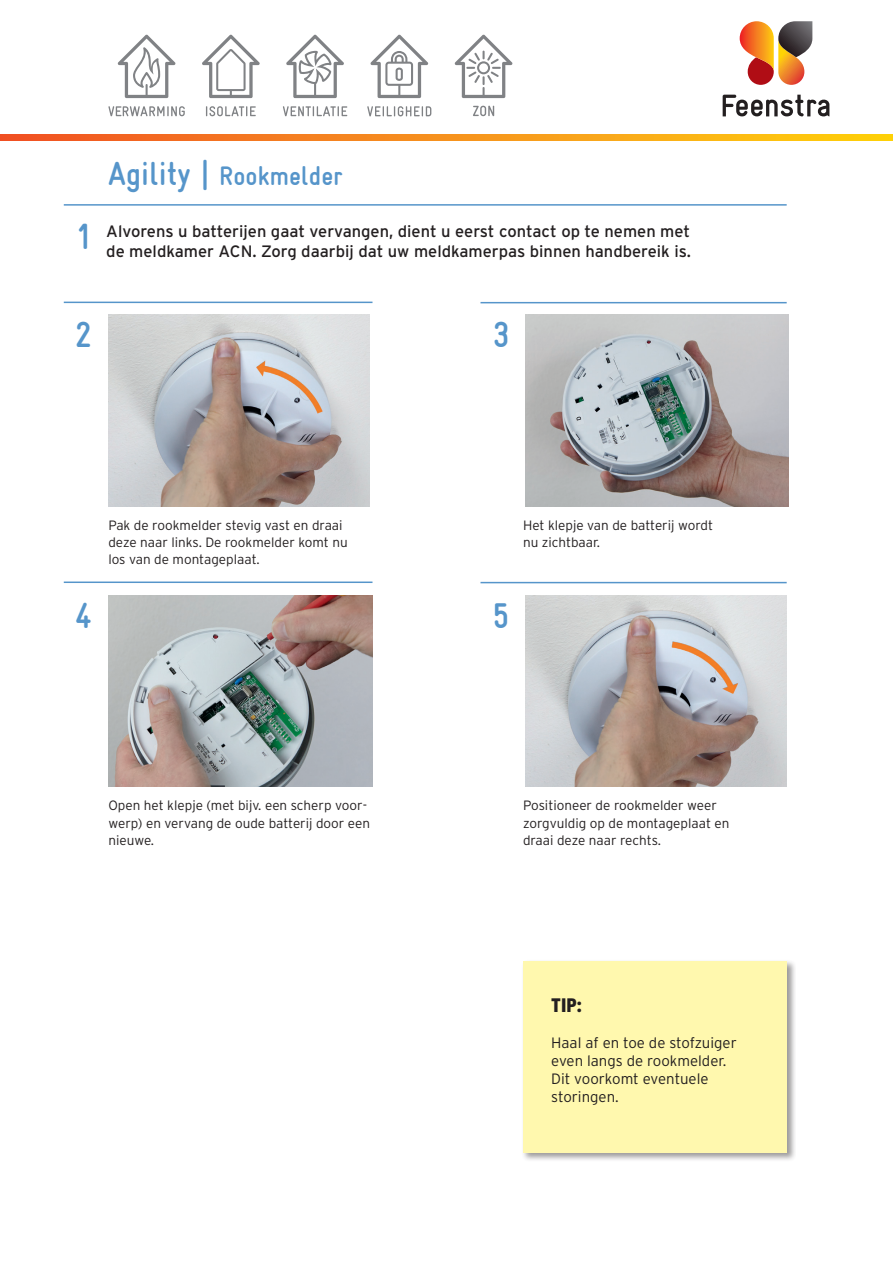
<style>
.page{position:relative;width:893px;height:1263px;background:#fff}
.page>*{position:absolute;margin:0;border:0;box-sizing:border-box;transform-origin:0 0}
.t1{font:700 condensed 36px "Gravur";color:#5695ca}
.t2{font:700 condensed 27px "Gravur";color:#5695ca}
.t3{font:900 condensed 19.5px "Interstate";color:#231f20}
.t4{font:16.5px/20.2px "Interstate";color:#231f20}
.t5{font:300 15px/18px "Interstate";color:#231f20}
.t6{font:300 13.5px/17.2px "Interstate";color:#231f20}
.s1{font-size:33px}
</style>
<div class="page">
<img style="left:108px;top:315px;width:261px;height:191px">
<img style="left:108px;top:595px;width:264px;height:192px">
<img style="left:525px;top:315px;width:264px;height:191px">
<img style="left:525px;top:595px;width:262px;height:192px">
<div style="left:521px;top:959px;width:275px;height:203px;background:#231f20;opacity:.45"></div>
<div style="left:523px;top:961px;width:264px;height:191px;background:#fff8ae"></div>
<svg style="left:0;top:135px;width:893px;height:5px;background:#f7911a"></svg>
<svg style="left:108px;top:21px;width:722px;height:95px"></svg>
<hr style="left:64px;top:302px;width:308px;height:1px;background:#5695ca">
<hr style="left:480px;top:302px;width:307px;height:1px;background:#5695ca">
<hr style="left:64px;top:581px;width:308px;height:2px;background:#5695ca">
<hr style="left:480px;top:582px;width:307px;height:1px;background:#5695ca">
<hr style="left:64px;top:204px;width:723px;height:2px;background:#5695ca">
<h1 class="t1" style="left:76px;top:217px;width:17px">1</h1>
<h2 class="t2" style="left:108px;top:161px;width:236px"><span class="s1">Agility |</span> Rookmelder</h2>
<p class="t4" style="left:106px;top:221px;width:586px">Alvorens u batterijen gaat vervangen, dient u eerst contact op te nemen met de meldkamer ACN. Zorg daarbij dat uw meldkamerpas binnen handbereik is.</p>
<h1 class="t1" style="left:75px;top:315px;width:18px">2</h1>
<h1 class="t1" style="left:493px;top:315px;width:18px">3</h1>
<h1 class="t1" style="left:75px;top:595px;width:18px">4</h1>
<p class="t6" style="left:108px;top:516px;width:241px">Pak de rookmelder stevig vast en draai deze naar links. De rookmelder komt nu los van de montageplaat.</p>
<p class="t6" style="left:523px;top:516px;width:191px">Het klepje van de batterij wordt nu zichtbaar.</p>
<h1 class="t1" style="left:493px;top:595px;width:18px">5</h1>
<p class="t6" style="left:108px;top:797px;width:263px">Open het klepje (met bijv. een scherp voor&shy;werp) en vervang de oude batterij door een nieuwe.</p>
<p class="t6" style="left:523px;top:797px;width:208px">Positioneer de rookmelder weer zorgvuldig op de montageplaat en draai deze naar rechts.</p>
<h3 class="t3" style="left:551px;top:994px;width:32px">TIP:</h3>
<p class="t5" style="left:551px;top:1033px;width:187px">Haal af en toe de stofzuiger even langs de rookmelder.<br>Dit voorkomt eventuele storingen.</p>
</div>
